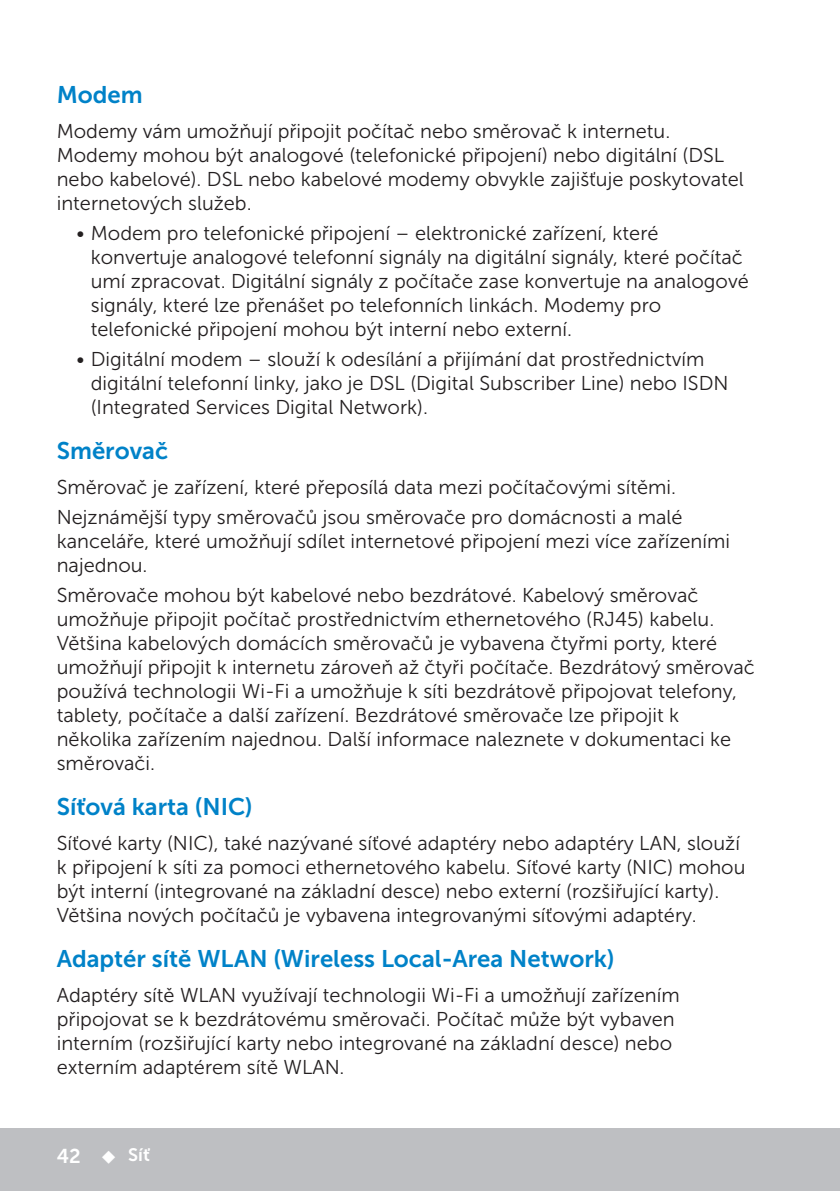
<style>
.page{position:relative;width:840px;height:1191px;background:#fff}
.page>*{position:absolute;margin:0;border:0;box-sizing:border-box;transform-origin:0 0}
.Head2{font:24px "Museo Sans For Dell 700";color:#0082c8}
.Paragraph{font:20px/24px "Museo Sans For Dell 300";color:#231f20}
.Page_No_L{font:20px "Museo Sans For Dell 700";color:#fff}
.Page_No_L-2{font:18px "Museo Sans For Dell 700";color:#fff}
</style>
<div class="page">
<div style="left:0;top:1128px;width:839px;height:63px;background:#bebfc2"></div>
<p class="Head2" style="left:57px;top:81px;width:87px">Modem</p>
<p class="Paragraph" style="left:57px;top:120px;width:688px">Modemy vám umožňují připojit počítač nebo směrovač k internetu.<br>Modemy mohou být analogové (telefonické připojení) nebo digitální (DSL nebo kabelové). DSL nebo kabelové modemy obvykle zajišťuje poskytovatel internetových služeb.</p>
<p class="Paragraph" style="left:91px;top:221px;width:659px;text-indent:-14px">• Modem pro telefonické připojení – elektronické zařízení, které konvertuje analogové telefonní signály na digitální signály, které počítač umí zpracovat. Digitální signály z počítače zase konvertuje na analogové signály, které lze přenášet po telefonních linkách. Modemy pro telefonické připojení mohou být interní nebo externí.</p>
<p class="Paragraph" style="left:91px;top:347px;width:639px;text-indent:-14px">• Digitální modem – slouží k odesílání a přijímání dat prostřednictvím digitální telefonní linky, jako je DSL (Digital Subscriber Line) nebo ISDN (Integrated Services Digital Network).</p>
<p class="Head2" style="left:57px;top:437px;width:113px">Směrovač</p>
<p class="Paragraph" style="left:57px;top:475px;width:620px">Směrovač je zařízení, které přeposílá data mezi počítačovými sítěmi.</p>
<p class="Paragraph" style="left:57px;top:505px;width:674px">Nejznámější typy směrovačů jsou směrovače pro domácnosti a malé kanceláře, které umožňují sdílet internetové připojení mezi více zařízeními najednou.</p>
<p class="Paragraph" style="left:57px;top:583px;width:699px">Směrovače mohou být kabelové nebo bezdrátové. Kabelový směrovač umožňuje připojit počítač prostřednictvím ethernetového (RJ45) kabelu.<br>Většina kabelových domácích směrovačů je vybavena čtyřmi porty, které umožňují připojit k internetu zároveň až čtyři počítače. Bezdrátový směrovač používá technologii Wi-Fi a umožňuje k síti bezdrátově připojovat telefony, tablety, počítače a další zařízení. Bezdrátové směrovače lze připojit k několika zařízením najednou. Další informace naleznete v dokumentaci ke směrovači.</p>
<p class="Head2" style="left:57px;top:793px;width:197px">Síťová karta (NIC)</p>
<p class="Paragraph" style="left:57px;top:831px;width:689px">Síťové karty (NIC), také nazývané síťové adaptéry nebo adaptéry LAN, slouží k připojení k síti za pomoci ethernetového kabelu. Síťové karty (NIC) mohou být interní (integrované na základní desce) nebo externí (rozšiřující karty).<br>Většina nových počítačů je vybavena integrovanými síťovými adaptéry.</p>
<p class="Head2" style="left:57px;top:945px;width:559px">Adaptér sítě WLAN (Wireless Local‑Area Network)</p>
<p class="Paragraph" style="left:57px;top:983px;width:624px">Adaptéry sítě WLAN využívají technologii Wi‑ Fi a umožňují zařízením připojovat se k bezdrátovému směrovači. Počítač může být vybaven interním (rozšiřující karty nebo integrované na základní desce) nebo externím adaptérem sítě WLAN.</p>
<p class="Page_No_L" style="left:57px;top:1144px;width:61px">42 ◆</p>
<p class="Page_No_L-2" style="left:128px;top:1144px;width:23px">Síť</p>
</div>
